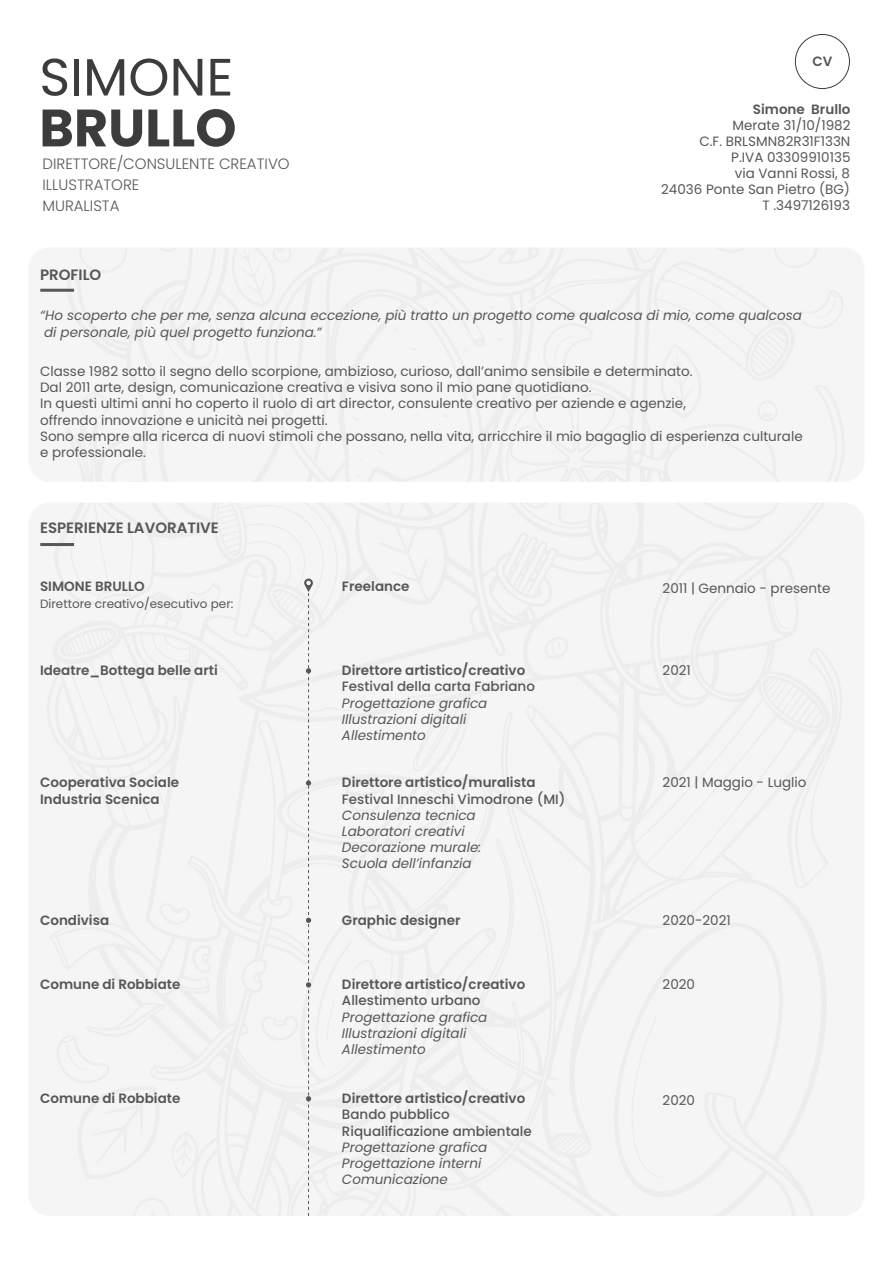
<style>
.page{position:relative;width:893px;height:1263px;background:#fff}
.page>*{position:absolute;margin:0;border:0;box-sizing:border-box;transform-origin:0 0}
.t1{font:52.5px "Poppins";color:#3c3c3b}
.t2{font:700 52.5px "Poppins";color:#3c3c3b}
.t3{font:300 15px/21.3px "Poppins";color:#575756}
.t4{font:600 15px "Poppins";color:#575756}
.t5{font:13.5px/16.2px "Poppins";color:#575756}
.t6{font:italic 13.5px/16.2px "Poppins";color:#575756}
.t7{font:600 13.5px/16.2px "Poppins";color:#575756}
.t8{font:500 13.5px/16.2px "Poppins";color:#575756}
.t9{font:12px "Poppins";color:#575756}
</style>
<div class="page">
<div style="left:66px;top:248px;width:432px;height:234px;background:#f5f5f5"></div>
<div style="left:438px;top:248px;width:60px;height:39px;background:#f5f5f5"></div>
<div style="left:498px;top:248px;width:347px;height:234px;background:#f5f5f5"></div>
<div style="left:50px;top:503px;width:775px;height:713px;background:#f5f5f5"></div>
<div style="left:376px;top:978px;width:193px;height:238px;background:#f5f5f5"></div>
<div style="left:675px;top:503px;width:103px;height:28px;background:#f5f5f5"></div>
<svg style="left:456px;top:503px;width:4px;height:18px"></svg>
<div style="left:131px;top:503px;width:325px;height:504px;background:#f5f5f5"></div>
<svg style="left:435px;top:1204px;width:32px;height:12px"></svg>
<svg style="left:78px;top:248px;width:49px;height:25px"></svg>
<svg style="left:80px;top:392px;width:29px;height:28px"></svg>
<svg style="left:158px;top:248px;width:20px;height:4px"></svg>
<div style="left:631px;top:1013px;width:37px;height:165px;background:#f5f5f5"></div>
<svg style="left:158px;top:903px;width:32px;height:22px"></svg>
<svg style="left:414px;top:372px;width:7px;height:7px"></svg>
<svg style="left:367px;top:396px;width:5px;height:10px"></svg>
<svg style="left:378px;top:449px;width:7px;height:6px"></svg>
<svg style="left:442px;top:413px;width:7px;height:4px"></svg>
<svg style="left:352px;top:415px;width:8px;height:5px"></svg>
<svg style="left:393px;top:327px;width:6px;height:5px"></svg>
<svg style="left:411px;top:347px;width:5px;height:3px"></svg>
<svg style="left:393px;top:434px;width:3px;height:5px"></svg>
<svg style="left:414px;top:414px;width:5px;height:3px"></svg>
<svg style="left:358px;top:458px;width:5px;height:3px"></svg>
<svg style="left:356px;top:474px;width:5px;height:3px"></svg>
<svg style="left:433px;top:301px;width:5px;height:5px"></svg>
<svg style="left:490px;top:306px;width:5px;height:3px"></svg>
<svg style="left:483px;top:400px;width:6px;height:3px"></svg>
<svg style="left:463px;top:348px;width:5px;height:4px"></svg>
<svg style="left:446px;top:319px;width:6px;height:3px"></svg>
<svg style="left:491px;top:370px;width:3px;height:5px"></svg>
<svg style="left:497px;top:338px;width:5px;height:3px"></svg>
<div style="left:532px;top:393px;width:84px;height:61px;background:#f5f5f5"></div>
<svg style="left:517px;top:465px;width:52px;height:17px"></svg>
<svg style="left:525px;top:503px;width:24px;height:6px"></svg>
<svg style="left:769px;top:579px;width:22px;height:50px"></svg>
<svg style="left:190px;top:945px;width:22px;height:28px"></svg>
<svg style="left:452px;top:1004px;width:5px;height:3px"></svg>
<div style="left:59px;top:627px;width:58px;height:30px;background:#f0f0f0"></div>
<svg style="left:216px;top:503px;width:26px;height:53px"></svg>
<div style="left:761px;top:648px;width:81px;height:240px;background:#f5f5f5"></div>
<svg style="left:156px;top:596px;width:23px;height:23px"></svg>
<svg style="left:598px;top:474px;width:15px;height:8px"></svg>
<div style="left:56px;top:1035px;width:104px;height:144px;background:#f5f5f5"></div>
<div style="left:633px;top:248px;width:212px;height:173px;background:#f5f5f5"></div>
<div style="left:826px;top:308px;width:6px;height:7px;background:#f4f4f4"></div>
<svg style="left:133px;top:1198px;width:37px;height:18px"></svg>
<svg style="left:187px;top:583px;width:34px;height:24px"></svg>
<div style="left:231px;top:248px;width:61px;height:60px;background:#f5f5f5"></div>
<div style="left:537px;top:323px;width:56px;height:51px;background:#f5f5f5"></div>
<svg style="left:543px;top:637px;width:26px;height:22px"></svg>
<hr style="left:40px;top:289px;width:34px;height:3px;background:#575756">
<hr style="left:40px;top:543px;width:34px;height:3px;background:#575756">
<div style="left:795px;top:34px;width:55px;height:55px;border:1px solid #3c3c3b;border-radius:50%"></div>
<div style="left:261px;top:578px;width:115px;height:638px;background:#f5f5f5"></div>
<h1 class="t1" style="left:39px;top:47px;width:196px">SIMONE</h1>
<h1 class="t2" style="left:39px;top:98px;width:199px">BRULLO</h1>
<p class="t3" style="left:43px;top:153px;width:249px">DIRETTORE/CONSULENTE CREATIVO<br>ILLUSTRATORE<br>MURALISTA</p>
<p class="t4" style="left:40px;top:266px;width:63px">PROFILO</p>
<p class="t7" style="left:812px;top:54px;width:21px">CV</p>
<p class="t7" style="left:753px;top:101px;width:99px">Simone Brullo</p>
<p class="t5" style="left:661px;top:117px;width:191px;text-align:right">Merate 31/10/1982<br>C.F. BRLSMN82R31F133N<br>P.IVA 03309910135<br>via Vanni Rossi, 8<br>24036 Ponte San Pietro (BG)<br>T .3497126193</p>
<p class="t6" style="left:40px;top:308px;width:763px">“Ho scoperto che per me, senza alcuna eccezione, più tratto un progetto come qualcosa di mio, come qualcosa di personale, più quel progetto funziona.”</p>
<p class="t5" style="left:40px;top:363px;width:764px">Classe 1982 sotto il segno dello scorpione, ambizioso, curioso, dall’animo sensibile e determinato.<br>Dal 2011 arte, design, comunicazione creativa e visiva sono il mio pane quotidiano.<br>In questi ultimi anni ho coperto il ruolo di art director, consulente creativo per aziende e agenzie,<br>offrendo innovazione e unicità nei progetti.<br>Sono sempre alla ricerca di nuovi stimoli che possano, nella vita, arricchire il mio bagaglio di esperienza culturale e professionale.</p>
<p class="t4" style="left:40px;top:519px;width:180px">ESPERIENZE LAVORATIVE</p>
<p class="t7" style="left:40px;top:579px;width:106px">SIMONE BRULLO</p>
<p class="t9" style="left:40px;top:597px;width:195px">Direttore creativo/esecutivo per:</p>
<p class="t7" style="left:342px;top:579px;width:69px">Freelance</p>
<p class="t5" style="left:663px;top:580px;width:169px">2011 | Gennaio - presente</p>
<p class="t7" style="left:40px;top:662px;width:179px">Ideatre_Bottega belle arti</p>
<p class="t7" style="left:342px;top:662px;width:185px">Direttore artistico/creativo</p>
<p class="t8" style="left:342px;top:679px;width:195px">Festival della carta Fabriano</p>
<p class="t6" style="left:342px;top:695px;width:147px">Progettazione grafica<br>Illustrazioni digitali<br>Allestimento</p>
<p class="t7" style="left:40px;top:775px;width:141px">Cooperativa Sociale<br>Industria Scenica</p>
<p class="t7" style="left:342px;top:775px;width:195px">Direttore artistico/muralista</p>
<p class="t8" style="left:342px;top:791px;width:225px">Festival Inneschi Vimodrone (MI)</p>
<p class="t6" style="left:342px;top:807px;width:141px">Consulenza tecnica<br>Laboratori creativi<br>Decorazione murale:<br>Scuola dell’infanzia</p>
<p class="t5" style="left:663px;top:662px;width:30px">2021</p>
<p class="t5" style="left:663px;top:775px;width:145px">2021 | Maggio - Luglio</p>
<p class="t7" style="left:40px;top:912px;width:71px">Condivisa</p>
<p class="t7" style="left:342px;top:912px;width:120px">Graphic designer</p>
<p class="t5" style="left:663px;top:912px;width:70px">2020-2021</p>
<p class="t7" style="left:40px;top:976px;width:142px">Comune di Robbiate</p>
<p class="t7" style="left:342px;top:976px;width:185px">Direttore artistico/creativo</p>
<p class="t8" style="left:342px;top:993px;width:140px">Allestimento urbano</p>
<p class="t6" style="left:342px;top:1009px;width:147px">Progettazione grafica<br>Illustrazioni digitali<br>Allestimento</p>
<p class="t7" style="left:40px;top:1090px;width:142px">Comune di Robbiate</p>
<p class="t7" style="left:342px;top:1090px;width:185px">Direttore artistico/creativo</p>
<p class="t8" style="left:342px;top:1106px;width:191px">Bando pubblico<br>Riqualificazione ambientale</p>
<p class="t6" style="left:342px;top:1139px;width:147px">Progettazione grafica<br>Progettazione interni<br>Comunicazione</p>
<p class="t5" style="left:663px;top:976px;width:34px">2020</p>
<p class="t5" style="left:663px;top:1092px;width:34px">2020</p>
</div>
